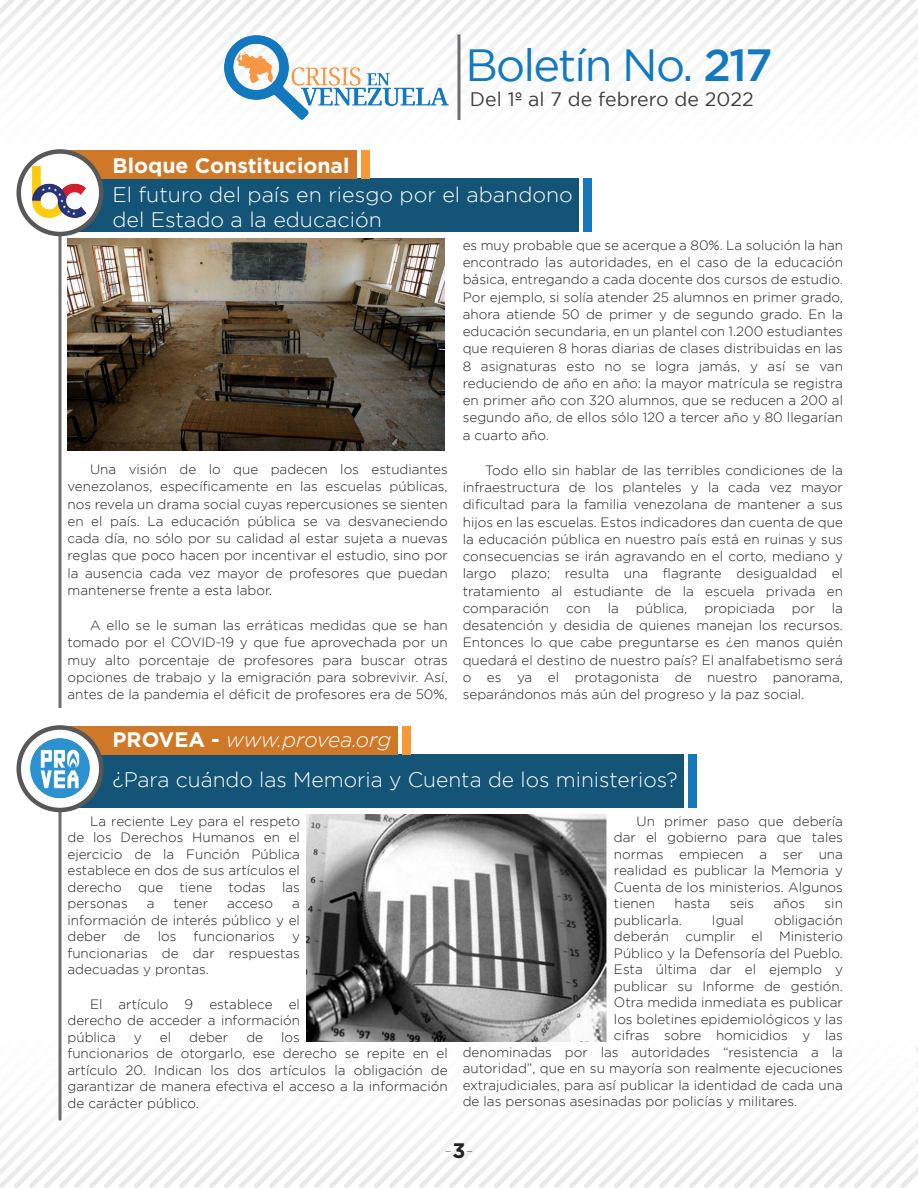
<style>
.page{position:relative;width:918px;height:1188px;background:#fff}
.page>*{position:absolute;margin:0;border:0;box-sizing:border-box;transform-origin:0 0}
.t1{font:45px "Gotham";letter-spacing:-.04em;color:#1279bf}
.t2{font:300 21px/25.2px "Gotham";color:#fff}
.t3{font:italic 300 21px "Gotham";letter-spacing:-.005em;color:#fff}
.t4{font:700 21px "Gotham";color:#fff}
.t5{font:100 21px "Gotham";color:#231f20}
.t6{font:19.5px "Gotham";color:#3e3e3f}
.t7{font:300 13.5px/17.2px "Gotham";color:#231f20;text-align:justify}
.s1{font-weight:500}
.s2{font-weight:700;font-style:normal}
.s3{font-weight:700}
</style>
<div class="page">
<div style="left:1px;top:0;width:917px;height:176px;background:linear-gradient(to bottom,#f6f7f7,#fff)"></div>
<img style="left:222px;top:34px;width:226px;height:86px">
<hr style="left:458px;top:34px;width:2px;height:86px;background:#6c6d70">
<div style="left:0;top:1008px;width:916px;height:180px;background:linear-gradient(to bottom,#fff,#f6f6f7)"></div>
<div style="left:60px;top:178px;width:519px;height:54px;background:#145477"></div>
<div style="left:584px;top:178px;width:8px;height:54px;background:#1677bc"></div>
<div style="left:60px;top:150px;width:297px;height:28px;background:#cf7827"></div>
<div style="left:362px;top:150px;width:8px;height:28px;background:#f79938"></div>
<img style="left:68px;top:238px;width:376px;height:213px">
<svg style="left:58px;top:236px;width:4px;height:472px;background:#909093"></svg>
<svg style="left:19px;top:152px;width:82px;height:82px"></svg>
<div style="left:16px;top:149px;width:88px;height:87px;border:4px solid #57585a;border-radius:50%"></div>
<img style="left:33px;top:167px;width:54px;height:51px">
<div style="left:60px;top:754px;width:624px;height:54px;background:#145477"></div>
<div style="left:688px;top:754px;width:10px;height:54px;background:#1677bc"></div>
<div style="left:60px;top:726px;width:338px;height:28px;background:#cf7827"></div>
<div style="left:402px;top:726px;width:9px;height:28px;background:#f79938"></div>
<svg style="left:58px;top:812px;width:4px;height:308px"></svg>
<svg style="left:19px;top:728px;width:82px;height:82px"></svg>
<div style="left:16px;top:725px;width:88px;height:87px;border:4px solid #57585a;border-radius:50%"></div>
<img style="left:31px;top:739px;width:58px;height:60px">
<img style="left:306px;top:815px;width:302px;height:226px">
<h2 class="t4" style="left:112px;top:151px;width:239px">Bloque Constitucional</h2>
<h1 class="t1" style="left:465px;top:40px;width:309px">Boletín No. <span class="s1">217</span></h1>
<h3 class="t6" style="left:470px;top:89px;width:285px">Del 1º al 7 de febrero de 2022</h3>
<h2 class="t2" style="left:112px;top:182px;width:462px">El futuro del país en riesgo por el abandono del Estado a la educación</h2>
<p class="t7" style="left:67px;top:461px;width:382px;text-indent:23px">Una visión de lo que padecen los estudiantes venezolanos, específicamente en las escuelas públicas, nos revela un drama social cuyas repercusiones se sienten en el país. La educación pública se va desvaneciendo cada día, no sólo por su calidad al estar sujeta a nuevas reglas que poco hacen por incentivar el estudio, sino por la ausencia cada vez mayor de profesores que puedan mantenerse frente a esta labor.</p>
<p class="t7" style="left:67px;top:617px;width:382px;text-indent:23px">A ello se le suman las erráticas medidas que se han tomado por el COVID-19 y que fue aprovechada por un muy alto porcentaje de profesores para buscar otras opciones de trabajo y la emigración para sobrevivir. Así, antes de la pandemia el déficit de profesores era de 50%,</p>
<h2 class="t3" style="left:112px;top:728px;width:280px"><span class="s2">PROVEA -</span> www.provea.org</h2>
<p class="t7" style="left:463px;top:236px;width:382px">es muy probable que se acerque a 80%. La solución la han encontrado las autoridades, en el caso de la educación básica, entregando a cada docente dos cursos de estudio.<br>Por ejemplo, si solía atender 25 alumnos en primer grado, ahora atiende 50 de primer y de segundo grado. En la educación secundaria, en un plantel con 1.200 estudiantes que requieren 8 horas diarias de clases distribuidas en las 8 asignaturas esto no se logra jamás, y así se van reduciendo de año en año: la mayor matrícula se registra en primer año con 320 alumnos, que se reducen a 200 al segundo año, de ellos sólo 120 a tercer año y 80 llegarían a cuarto año.</p>
<p class="t7" style="left:463px;top:461px;width:382px;text-indent:23px">Todo ello sin hablar de las terribles condiciones de la infraestructura de los planteles y la cada vez mayor dificultad para la familia venezolana de mantener a sus hijos en las escuelas. Estos indicadores dan cuenta de que la educación pública en nuestro país está en ruinas y sus consecuencias se irán agravando en el corto, mediano y largo plazo; resulta una flagrante desigualdad el tratamiento al estudiante de la escuela privada en comparación</p>
<p class="t7" style="left:463px;top:599px;width:382px;text-indent:369px">la desatención y desidia de quienes manejan los recursos.<br>Entonces lo que cabe preguntarse es ¿en manos quién quedará el destino de nuestro país? El analfabetismo será o es ya el protagonista de nuestro panorama, separándonos más aún del progreso y la paz social.</p>
<p class="t7" style="left:566px;top:599px;width:26px">con</p>
<p class="t7" style="left:608px;top:599px;width:13px">la</p>
<p class="t7" style="left:636px;top:599px;width:53px">pública,</p>
<p class="t7" style="left:704px;top:599px;width:72px">propiciada</p>
<p class="t7" style="left:792px;top:599px;width:24px">por</p>
<h2 class="t2" style="left:112px;top:767px;width:567px">¿Para cuándo las Memoria y Cuenta de los ministerios?</h2>
<p class="t7" style="left:67px;top:813px;width:234px;line-height:16.5px;text-indent:23px">La reciente Ley para el respeto de los Derechos Humanos en el ejercicio de la Función Pública establece en dos de sus artículos el derecho que tiene todas las personas</p>
<p class="t7" style="left:147px;top:895px;width:9px">a</p>
<p class="t7" style="left:174px;top:895px;width:36px">tener</p>
<p class="t7" style="left:227px;top:895px;width:47px">acceso</p>
<p class="t7" style="left:67px;top:895px;width:234px;line-height:16.5px;text-indent:225px">a información de interés público y el deber</p>
<p class="t7" style="left:124px;top:928px;width:18px">de</p>
<p class="t7" style="left:158px;top:928px;width:20px">los</p>
<p class="t7" style="left:194px;top:928px;width:83px">funcionarios</p>
<p class="t7" style="left:67px;top:928px;width:234px;line-height:16.5px;text-indent:225px">y funcionarias de dar respuestas adecuadas y prontas.</p>
<p class="t7" style="left:67px;top:996px;width:234px;line-height:16.5px;text-indent:23px">El artículo 9 establece el derecho de acceder a información pública</p>
<p class="t7" style="left:67px;top:1029px;width:382px;line-height:16.5px;text-align:left;text-indent:214px">los<br>funcionarios de otorgarlo, ese derecho se repite en el artículo 20. Indican los dos artículos la obligación de garantizar de manera efectiva el acceso a la información de carácter público.</p>
<p class="t7" style="left:134px;top:1028px;width:9px">y</p>
<p class="t7" style="left:160px;top:1028px;width:13px">el</p>
<p class="t7" style="left:189px;top:1028px;width:40px">deber</p>
<p class="t7" style="left:246px;top:1028px;width:18px">de</p>
<p class="t7" style="left:614px;top:813px;width:231px;line-height:16.5px;text-indent:23px">Un primer paso que debería dar el gobierno para que tales normas empiecen a ser una realidad es publicar la Memoria y Cuenta de los ministerios. Algunos tienen</p>
<p class="t7" style="left:675px;top:895px;width:37px">hasta</p>
<p class="t7" style="left:730px;top:895px;width:26px">seis</p>
<p class="t7" style="left:774px;top:895px;width:33px">años</p>
<p class="t7" style="left:825px;top:895px;width:20px">sin</p>
<p class="t7" style="left:614px;top:911px;width:69px">publicarla.</p>
<p class="t7" style="left:712px;top:911px;width:33px">Igual</p>
<p class="t7" style="left:774px;top:911px;width:70px">obligación</p>
<p class="t7" style="left:614px;top:928px;width:231px">deberán cumplir el Ministerio</p>
<p class="t7" style="left:614px;top:944px;width:230px">Público y la Defensoría del Pueblo.</p>
<p class="t7" style="left:614px;top:961px;width:231px">Esta última dar el ejemplo y</p>
<p class="t7" style="left:614px;top:977px;width:231px">publicar su Informe de gestión.</p>
<p class="t7" style="left:614px;top:994px;width:231px">Otra medida inmediata es publicar</p>
<p class="t7" style="left:614px;top:1010px;width:230px">los boletines epidemiológicos y las</p>
<p class="t7" style="left:614px;top:1027px;width:231px">cifras sobre homicidios y las</p>
<p class="t7" style="left:463px;top:1043px;width:382px">denominadas por las autoridades “resistencia a la</p>
<p class="t7" style="left:463px;top:1060px;width:382px">autoridad”, que en su mayoría son realmente ejecuciones</p>
<p class="t7" style="left:463px;top:1076px;width:382px">extrajudiciales, para así publicar la identidad de cada una</p>
<p class="t7" style="left:463px;top:1093px;width:336px">de las personas asesinadas por policías y militares.</p>
<h2 class="t5" style="left:444px;top:1138px;width:31px">-<span class="s3">3</span>-</h2>
</div>
